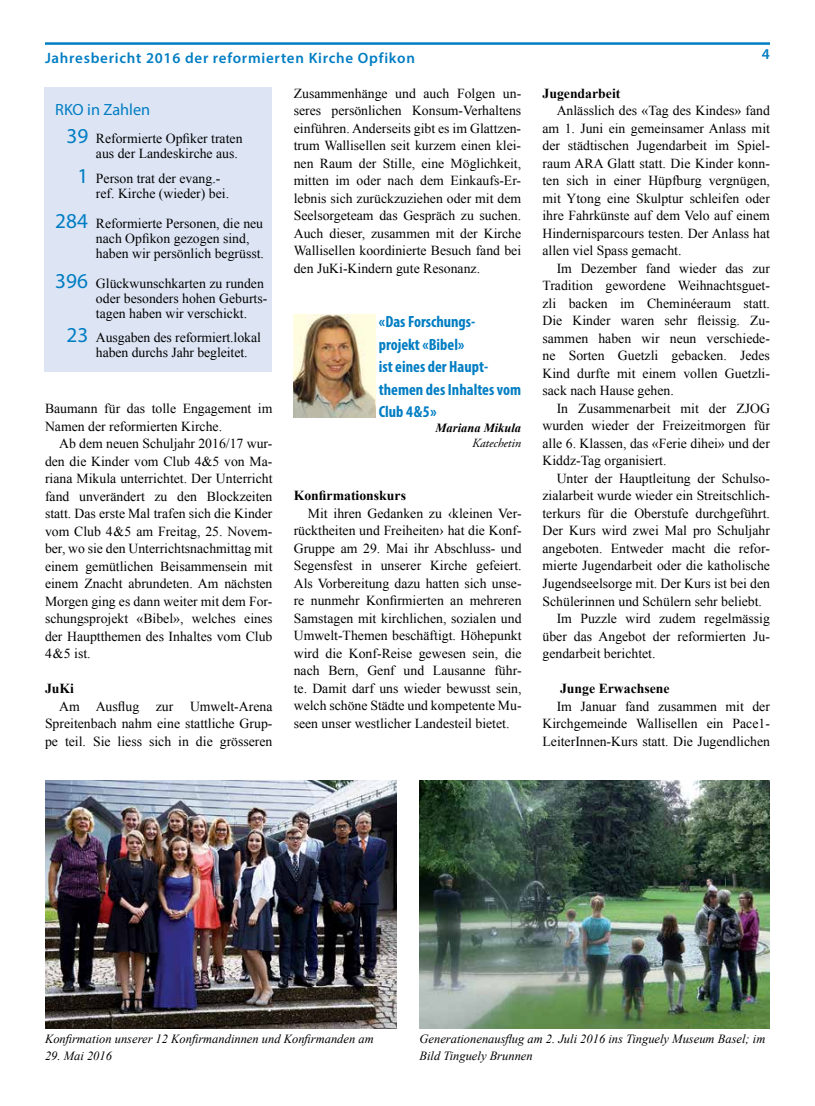
<style>
.page{position:relative;width:815px;height:1106px;background:#fff}
.page>*{position:absolute;margin:0;border:0;box-sizing:border-box;transform-origin:0 0}
.t1{font:700 condensed 16.25px/22.5px "Myriad Pro";color:#007dc3}
.t2{font:16.25px "Myriad Pro";color:#007dc3}
.t3{font:600 15px "Myriad Pro";letter-spacing:.05em;color:#007dc3}
.t4{font:13.75px/17.5px "Times New Roman";color:#000;text-align:justify}
.t5{font:700 13.75px "Times New Roman";color:#000}
.t6{font:italic 12.5px/17.5px "Times New Roman";color:#000}
.t7{font:italic 700 12.5px "Times New Roman";color:#000}
.t8{font:italic 12.5px "Adobe Garamond Pro";color:#000}
.s1{font-family:"Myriad Pro";font-size:21.25px;color:#007dc3}
</style>
<div class="page">
<hr style="left:45px;top:42px;width:725px;height:3px;background:#007dc3">
<div style="left:45px;top:87px;width:227px;height:284px;background:#dde5f5"></div>
<img style="left:45px;top:780px;width:352px;height:248px">
<img style="left:420px;top:780px;width:350px;height:248px">
<img style="left:294px;top:314px;width:81px;height:103px">
<p class="t3" style="left:45px;top:48px;width:371px">Jahresbericht 2016 der reformierten Kirche Opfikon</p>
<p class="t3" style="left:762px;top:45px;width:10px">4</p>
<p class="t2" style="left:55px;top:99px;width:97px">RKO in Zahlen</p>
<p class="t4" style="left:96px;top:131px;width:148px;line-height:15px;text-indent:-29px"><span class="s1">39</span> Reformierte Opfiker traten aus der Landeskirche aus.</p>
<p class="t4" style="left:96px;top:170px;width:135px;line-height:15px;text-indent:-18px"><span class="s1">1</span> Person trat der evang.- ref. Kirche (wieder) bei.</p>
<p class="t4" style="left:96px;top:215px;width:170px;line-height:15px;text-align:left;text-indent:-41px"><span class="s1">284</span> Reformierte Personen, die neu nach Opfikon gezogen sind, haben wir persönlich begrüsst.</p>
<p class="t4" style="left:96px;top:275px;width:173px;line-height:15px;text-align:left;text-indent:-41px"><span class="s1">396</span> Glückwunschkarten zu runden oder besonders hohen Geburts&shy;tagen haben wir verschickt.</p>
<p class="t4" style="left:96px;top:330px;width:166px;line-height:15px;text-indent:-29px"><span class="s1">23</span> Ausgaben des reformiert.lokal haben durchs Jahr begleitet.</p>
<p class="t4" style="left:45px;top:399px;width:229px">Baumann für das tolle Engagement im<br>Namen der reformierten Kirche.</p>
<p class="t4" style="left:45px;top:434px;width:229px;text-indent:14px">Ab dem neuen Schuljahr 2016/17 wur&shy;den die Kinder vom Club 4&amp;5 von Ma&shy;riana Mikula unterrichtet. Der Unterricht fand unverändert zu den Blockzeiten statt. Das erste Mal trafen sich die Kinder vom Club 4&amp;5 am Freitag, 25. Novem&shy;ber, wo sie den Unterrichtsnachmittag mit einem gemütlichen Beisammensein mit einem Znacht abrundeten. Am nächsten Morgen ging es dann weiter mit dem For&shy;schungsprojekt «Bibel», welches eines der Hauptthemen des Inhaltes vom Club 4&amp;5 ist.</p>
<p class="t5" style="left:45px;top:679px;width:31px">JuKi</p>
<p class="t4" style="left:45px;top:697px;width:229px;text-indent:14px">Am Ausflug zur Umwelt-Arena Spreitenbach nahm eine stattliche Grup&shy;pe teil. Sie liess sich in die grösseren</p>
<p class="t4" style="left:294px;top:84px;width:229px">Zusammenhänge und auch Folgen un&shy;seres persönlichen Konsum-Verhaltens einführen. Anderseits gibt es im Glattzen&shy;trum Wallisellen seit kurzem einen klei&shy;nen Raum der Stille, eine Möglichkeit, mitten im oder nach dem Einkaufs-Er&shy;lebnis sich zurückzuziehen oder mit dem Seelsorgeteam das Gespräch zu suchen.<br>Auch dieser, zusammen mit der Kirche Wallisellen koordinierte Besuch fand bei den JuKi-Kindern gute Resonanz.</p>
<p class="t1" style="left:379px;top:310px;width:144px">«Das Forschungs-<br>projekt «Bibel»<br>ist eines der Haupt&shy;themen des Inhaltes vom<br>Club 4&amp;5»</p>
<p class="t7" style="left:435px;top:419px;width:87px">Mariana Mikula</p>
<p class="t8" style="left:472px;top:436px;width:50px">Katechetin</p>
<p class="t5" style="left:294px;top:486px;width:114px">Konfirmationskurs</p>
<p class="t4" style="left:294px;top:504px;width:229px;text-indent:14px">Mit ihren Gedanken zu ‹kleinen Ver&shy;rücktheiten und Freiheiten› hat die Konf-Gruppe am 29. Mai ihr Abschluss- und Segensfest in unserer Kirche gefeiert.<br>Als Vorbereitung dazu hatten sich unse&shy;re nunmehr Konfirmierten an mehreren Samstagen mit kirchlichen, sozialen und Umwelt-Themen beschäftigt. Höhepunkt wird die Konf-Reise gewesen sein, die nach Bern, Genf und Lausanne führ&shy;te. Damit darf uns wieder bewusst sein, welch schöne Städte und kompetente Mu&shy;seen unser westlicher Landesteil bietet.</p>
<p class="t5" style="left:542px;top:84px;width:79px">Jugendarbeit</p>
<p class="t4" style="left:542px;top:102px;width:229px;text-indent:14px">Anlässlich des «Tag des Kindes» fand am 1. Juni ein gemeinsamer Anlass mit der städtischen Jugendarbeit im Spiel&shy;raum ARA Glatt statt. Die Kinder konn&shy;ten sich in einer Hüpfburg vergnügen, mit Ytong eine Skulptur schleifen oder ihre Fahrkünste auf dem Velo auf einem Hindernisparcours testen. Der Anlass hat allen viel Spass gemacht.</p>
<p class="t4" style="left:542px;top:259px;width:229px;text-indent:14px">Im Dezember fand wieder das zur Tradition gewordene Weihnachtsguet&shy;zli backen im Cheminéeraum statt.<br>Die Kinder waren sehr fleissig. Zu&shy;sammen haben wir neun verschiede&shy;ne Sorten Guetzli gebacken. Jedes Kind durfte mit einem vollen Guetzli&shy;sack nach Hause gehen.</p>
<p class="t4" style="left:542px;top:399px;width:229px;text-indent:14px">In Zusammenarbeit mit der ZJOG wurden wieder der Freizeitmorgen für alle 6. Klassen, das «Ferie dihei» und der Kiddz-Tag organisiert.</p>
<p class="t4" style="left:557px;top:469px;width:215px">Unter der Hauptleitung der Schulso-</p>
<p class="t4" style="left:542px;top:487px;width:229px">zialarbeit wurde wieder ein Streitschlich-</p>
<p class="t4" style="left:542px;top:504px;width:229px">terkurs für die Oberstufe durchgeführt.</p>
<p class="t4" style="left:542px;top:522px;width:229px">Der Kurs wird zwei Mal pro Schuljahr</p>
<p class="t4" style="left:542px;top:539px;width:229px">angeboten. Entweder macht die refor-</p>
<p class="t4" style="left:542px;top:557px;width:229px">mierte Jugendarbeit oder die katholische</p>
<p class="t4" style="left:542px;top:574px;width:229px">Jugendseelsorge mit. Der Kurs ist bei den</p>
<p class="t4" style="left:542px;top:592px;width:221px">Schülerinnen und Schülern sehr beliebt.</p>
<p class="t4" style="left:557px;top:609px;width:215px">Im Puzzle wird zudem regelmässig</p>
<p class="t4" style="left:542px;top:627px;width:229px">über das Angebot der reformierten Ju-</p>
<p class="t4" style="left:542px;top:644px;width:115px">gendarbeit berichtet.</p>
<p class="t5" style="left:560px;top:679px;width:111px">Junge Erwachsene</p>
<p class="t4" style="left:542px;top:697px;width:229px;text-indent:14px">Im Januar fand zusammen mit der Kirchgemeinde Wallisellen ein Pace1- LeiterInnen-Kurs statt. Die Jugendlichen</p>
<p class="t6" style="left:45px;top:1029px;width:330px">Konfirmation unserer 12 Konfirmandinnen und Konfirmanden am</p>
<p class="t6" style="left:45px;top:1047px;width:69px">29. Mai 2016</p>
<p class="t6" style="left:420px;top:1029px;width:347px">Generationenausflug am 2. Juli 2016 ins Tinguely Museum Basel; im<br>Bild Tinguely Brunnen</p>
</div>
